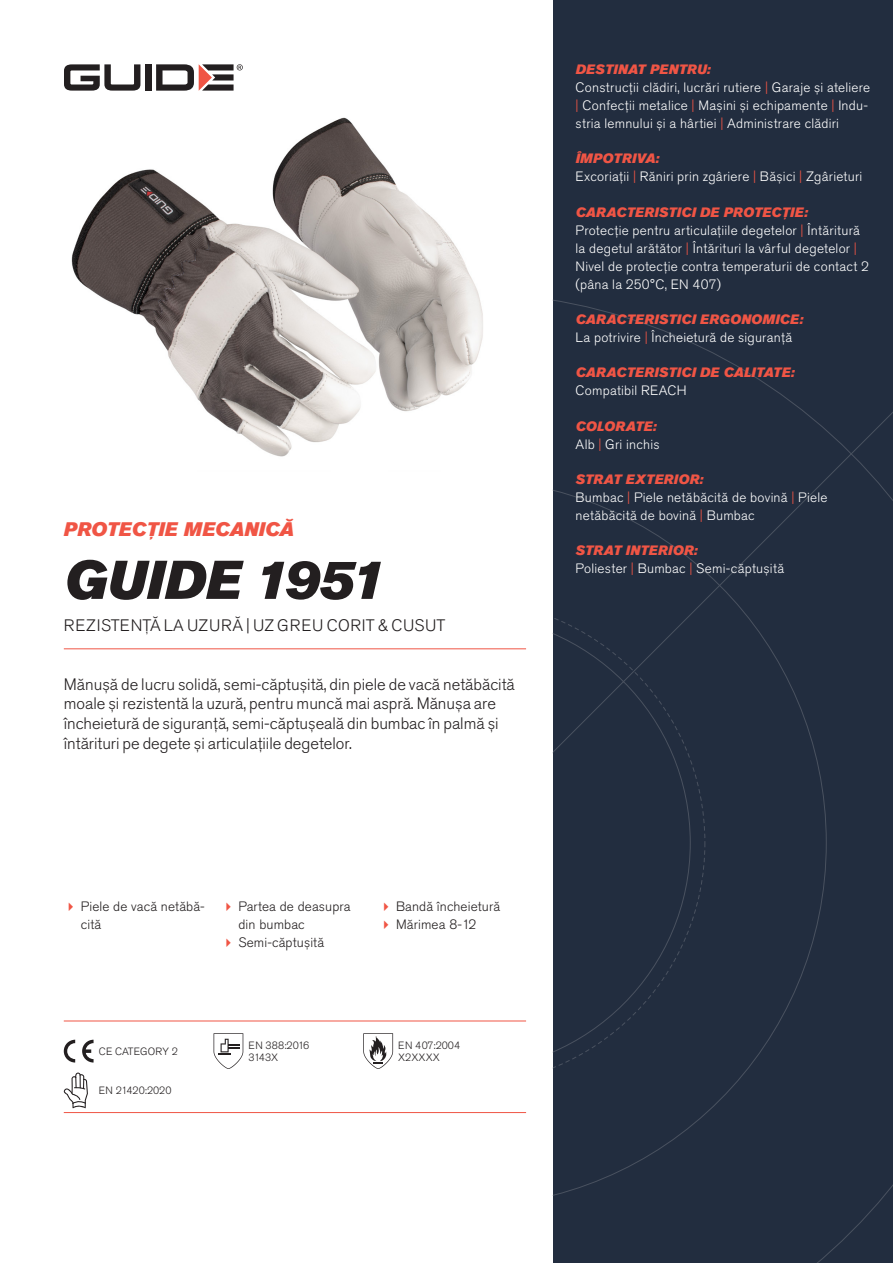
<style>
.page{position:relative;width:893px;height:1263px;background:#fff}
.page>*{position:absolute;margin:0;border:0;box-sizing:border-box;transform-origin:0 0}
.Rubrik{font:italic 54px "Akzidenz Grotesk Pro Super";color:#231f20}
.Överrubrik{font:italic 19.5px "Akzidenz Grotesk Pro Super";letter-spacing:-.005em;color:#f05545}
.Ingress{font:300 16.5px/19.8px "Akzidenz Grotesk Pro";color:#231f20}
.Product_-_AltSegment{font:300 16.5px "Akzidenz Grotesk Pro";letter-spacing:.03em;color:#231f20}
.Produkt_-_Brödtext{font:300 13.5px/18px "Akzidenz Grotesk Pro";letter-spacing:.02em;color:#fff}
.Produkt_-_Namn{font:italic 13.5px "Akzidenz Grotesk Pro Super";letter-spacing:.01em;color:#f05545}
.t1{font:300 13.5px/18px "Akzidenz Grotesk Pro";letter-spacing:.01em;color:#231f20}
.t2{font:300 10.5px "Akzidenz Grotesk Pro";color:#231f20}
.s1{color:#f05545}
</style>
<div class="page">
<div style="left:145px;top:64px;width:7px;height:27px;background:#231f20"></div>
<svg style="left:156px;top:64px;width:87px;height:27px"></svg>
<svg style="left:64px;top:64px;width:76px;height:27px"></svg>
<div style="left:553px;top:0;width:340px;height:1263px;background:#222d3f"></div>
<svg style="left:553px;top:300px;width:340px;height:963px"></svg>
<hr style="left:64px;top:1021px;width:462px;height:1px;background:#f05545">
<hr style="left:64px;top:1112px;width:462px;height:1px;background:#f05545">
<svg style="left:64px;top:1040px;width:11px;height:22px"></svg>
<svg style="left:82px;top:1040px;width:12px;height:22px"></svg>
<svg style="left:214px;top:1033px;width:29px;height:36px"></svg>
<svg style="left:363px;top:1033px;width:30px;height:36px"></svg>
<svg style="left:64px;top:1072px;width:24px;height:36px"></svg>
<img style="left:71px;top:117px;width:412px;height:340px">
<hr style="left:64px;top:648px;width:462px;height:1px;background:#f05545">
<p class="Överrubrik" style="left:64px;top:517px;width:232px">PROTECȚIE MECANICĂ</p>
<p class="Rubrik" style="left:64px;top:545px;width:322px">GUIDE 1951</p>
<p class="Product_-_AltSegment" style="left:64px;top:615px;width:383px">REZISTENȚĂ LA UZURĂ | UZ GREU CORIT &amp; CUSUT</p>
<p class="Ingress" style="left:64px;top:674px;width:452px">Mănușă de lucru solidă, semi-căptușită, din piele de vacă netăbăcită moale și rezistentă la uzură, pentru muncă mai aspră. Mănușa are încheietură de siguranță, semi-căptușeală din bumbac în palmă și întărituri pe degete și articulațiile degetelor.</p>
<p class="t1" style="left:81px;top:897px;width:126px">Piele de vacă netăbă&shy;cită</p>
<p class="t1" style="left:238px;top:897px;width:114px">Partea de deasupra din bumbac</p>
<p class="t1" style="left:238px;top:933px;width:87px">Semi-căptușită</p>
<p class="t1" style="left:396px;top:897px;width:106px">Bandă încheietură</p>
<p class="t1" style="left:396px;top:915px;width:82px">Mărimea 8-12</p>
<p class="t2" style="left:99px;top:1044px;width:81px">CE CATEGORY 2</p>
<p class="t2" style="left:248px;top:1038px;width:62px">EN 388:2016</p>
<p class="t2" style="left:248px;top:1050px;width:31px">3143X</p>
<p class="t2" style="left:398px;top:1038px;width:63px">EN 407:2004</p>
<p class="t2" style="left:398px;top:1050px;width:43px">X2XXXX</p>
<p class="t2" style="left:99px;top:1084px;width:74px">EN 21420:2020</p>
<p class="Produkt_-_Namn" style="left:576px;top:60px;width:136px">DESTINAT PENTRU:</p>
<p class="Produkt_-_Brödtext" style="left:576px;top:78px;width:296px">Construcții clădiri, lucrări rutiere <span class="s1">|</span> Garaje și ateliere <span class="s1">|</span> Confecții metalice <span class="s1">|</span> Mașini și echipamente <span class="s1">|</span> Indu&shy;stria lemnului și a hârtiei <span class="s1">|</span> Administrare clădiri</p>
<p class="Produkt_-_Namn" style="left:576px;top:150px;width:85px">ÎMPOTRIVA:</p>
<p class="Produkt_-_Brödtext" style="left:576px;top:168px;width:288px">Excoriații <span class="s1">|</span> Răniri prin zgâriere <span class="s1">|</span> Bășici <span class="s1">|</span> Zgârieturi</p>
<p class="Produkt_-_Namn" style="left:576px;top:203px;width:234px">CARACTERISTICI DE PROTECȚIE:</p>
<p class="Produkt_-_Brödtext" style="left:576px;top:221px;width:295px">Protecție pentru articulațiile degetelor <span class="s1">|</span> Întăritură la degetul arătător <span class="s1">|</span> Întărituri la vârful degetelor <span class="s1">| </span>Nivel de protecție contra temperaturii de contact 2 (pâna la 250°C, EN 407)</p>
<p class="Produkt_-_Namn" style="left:576px;top:310px;width:229px">CARACTERISTICI ERGONOMICE:</p>
<p class="Produkt_-_Brödtext" style="left:576px;top:328px;width:218px">La potrivire <span class="s1">|</span> Încheietură de siguranță</p>
<p class="Produkt_-_Namn" style="left:576px;top:364px;width:220px">CARACTERISTICI DE CALITATE:</p>
<p class="Produkt_-_Brödtext" style="left:576px;top:382px;width:113px">Compatibil REACH</p>
<p class="Produkt_-_Namn" style="left:576px;top:417px;width:82px">COLORATE:</p>
<p class="Produkt_-_Brödtext" style="left:576px;top:435px;width:85px">Alb <span class="s1">|</span> Gri inchis</p>
<p class="Produkt_-_Namn" style="left:576px;top:470px;width:129px">STRAT EXTERIOR:</p>
<p class="Produkt_-_Brödtext" style="left:576px;top:488px;width:253px">Bumbac <span class="s1">|</span> Piele netăbăcită de bovină <span class="s1">|</span> Piele netăbăcită de bovină <span class="s1">|</span> Bumbac</p>
<p class="Produkt_-_Namn" style="left:576px;top:542px;width:123px">STRAT INTERIOR:</p>
<p class="Produkt_-_Brödtext" style="left:576px;top:560px;width:210px">Poliester <span class="s1">|</span> Bumbac <span class="s1">|</span> Semi-căptușită</p>
</div>
